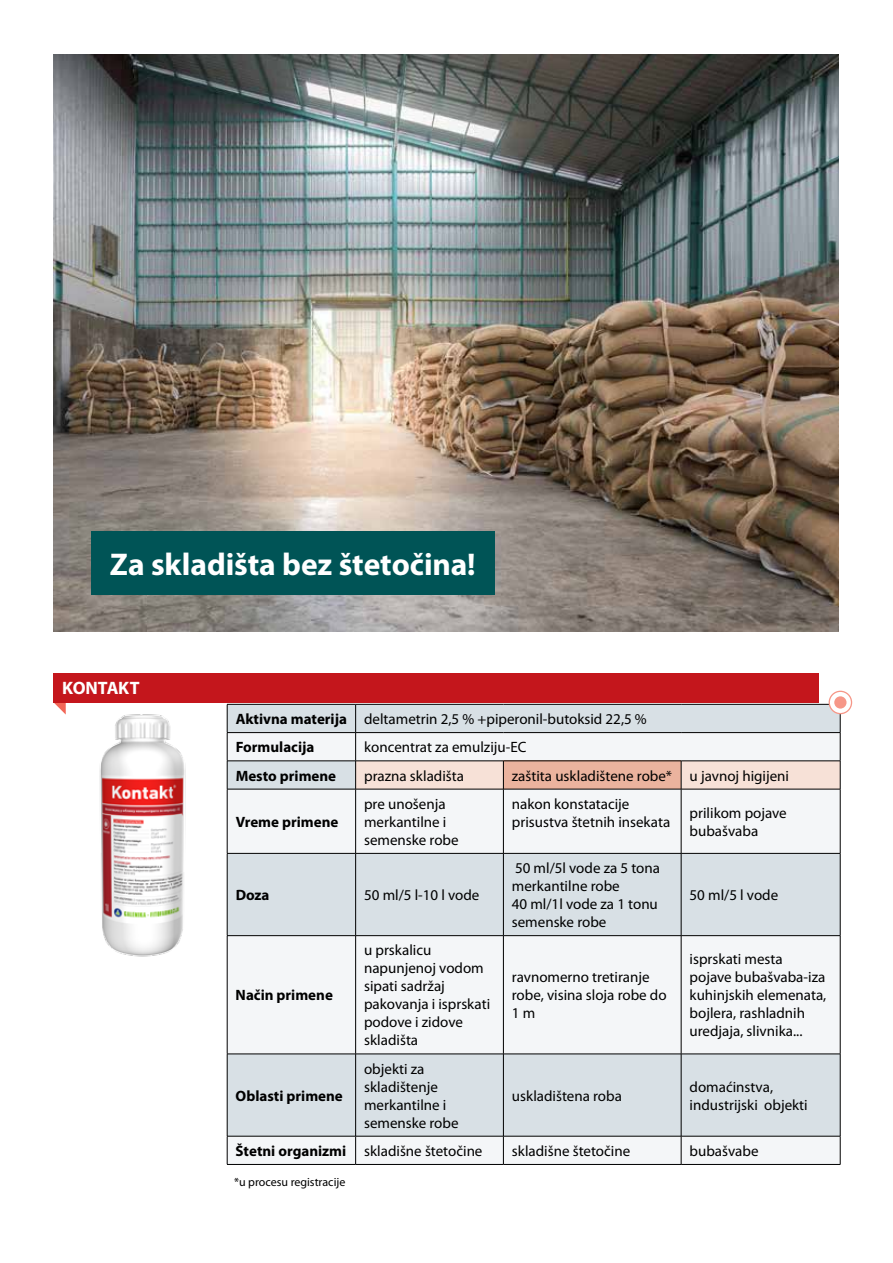
<style>
.page{position:relative;width:893px;height:1263px;background:#fff}
.page>*{position:absolute;margin:0;border:0;box-sizing:border-box;transform-origin:0 0}
.t1{font:700 31.5px "Myriad Pro";letter-spacing:-.005em;color:#fff}
.t2{font:700 18px "Myriad Pro";letter-spacing:-.01em;color:#fff}
.t3{font:15px/18px "Myriad Pro";color:#000}
.t4{font:700 15px "Myriad Pro";color:#000}
.t5{font:12px "Myriad Pro";color:#000}
.s1{font-weight:700}
</style>
<div class="page">
<img style="left:54px;top:54px;width:785px;height:577px">
<svg style="left:54px;top:702px;width:12px;height:12px"></svg>
<div style="left:54px;top:673px;width:765px;height:29px;background:#c4161c"></div>
<div style="left:91px;top:531px;width:404px;height:64px;background:#005456"></div>
<svg style="left:228px;top:733px;width:612px;height:431px;fill:#f4f6f8"></svg>
<hr style="left:227px;top:704px;width:129px;height:1px;background:#000">
<hr style="left:227px;top:732px;width:129px;height:1px;background:#000">
<hr style="left:227px;top:761px;width:129px;height:1px;background:#000">
<svg style="left:227px;top:704px;width:1px;height:85px"></svg>
<svg style="left:355px;top:704px;width:486px;height:85px"></svg>
<hr style="left:227px;top:789px;width:129px;height:1px;background:#000">
<hr style="left:227px;top:789px;width:1px;height:64px;background:#000">
<hr style="left:356px;top:789px;width:147px;height:1px;background:#000">
<hr style="left:355px;top:789px;width:1px;height:64px;background:#000">
<hr style="left:503px;top:789px;width:178px;height:1px;background:#000">
<hr style="left:503px;top:789px;width:1px;height:64px;background:#000">
<hr style="left:681px;top:789px;width:159px;height:1px;background:#000">
<hr style="left:681px;top:789px;width:1px;height:64px;background:#000">
<hr style="left:840px;top:789px;width:1px;height:64px;background:#000">
<hr style="left:227px;top:853px;width:129px;height:1px;background:#000">
<hr style="left:227px;top:853px;width:1px;height:82px;background:#000">
<hr style="left:356px;top:853px;width:147px;height:1px;background:#000">
<hr style="left:355px;top:853px;width:1px;height:82px;background:#000">
<hr style="left:503px;top:853px;width:178px;height:1px;background:#000">
<hr style="left:503px;top:853px;width:1px;height:82px;background:#000">
<hr style="left:681px;top:853px;width:159px;height:1px;background:#000">
<hr style="left:681px;top:853px;width:1px;height:82px;background:#000">
<hr style="left:840px;top:853px;width:1px;height:82px;background:#000">
<hr style="left:227px;top:935px;width:129px;height:1px;background:#000">
<hr style="left:227px;top:936px;width:1px;height:118px;background:#000">
<hr style="left:356px;top:935px;width:147px;height:1px;background:#000">
<hr style="left:355px;top:936px;width:1px;height:118px;background:#000">
<hr style="left:503px;top:935px;width:178px;height:1px;background:#000">
<hr style="left:503px;top:936px;width:1px;height:118px;background:#000">
<hr style="left:681px;top:935px;width:159px;height:1px;background:#000">
<hr style="left:681px;top:936px;width:1px;height:118px;background:#000">
<hr style="left:840px;top:936px;width:1px;height:118px;background:#000">
<hr style="left:227px;top:1054px;width:129px;height:1px;background:#000">
<hr style="left:227px;top:1054px;width:1px;height:82px;background:#000">
<hr style="left:356px;top:1054px;width:147px;height:1px;background:#000">
<hr style="left:355px;top:1054px;width:1px;height:82px;background:#000">
<hr style="left:503px;top:1054px;width:178px;height:1px;background:#000">
<hr style="left:503px;top:1054px;width:1px;height:82px;background:#000">
<hr style="left:681px;top:1054px;width:159px;height:1px;background:#000">
<hr style="left:681px;top:1054px;width:1px;height:82px;background:#000">
<hr style="left:840px;top:1054px;width:1px;height:82px;background:#000">
<hr style="left:227px;top:1136px;width:129px;height:1px;background:#000">
<svg style="left:227px;top:1136px;width:1px;height:28px"></svg>
<hr style="left:356px;top:1136px;width:147px;height:1px;background:#000">
<svg style="left:355px;top:1136px;width:1px;height:28px"></svg>
<hr style="left:503px;top:1136px;width:178px;height:1px;background:#000">
<svg style="left:503px;top:1136px;width:1px;height:28px"></svg>
<hr style="left:681px;top:1136px;width:159px;height:1px;background:#000">
<svg style="left:681px;top:1136px;width:1px;height:28px"></svg>
<svg style="left:840px;top:1136px;width:1px;height:28px"></svg>
<hr style="left:227px;top:1164px;width:129px;height:1px;background:#000">
<hr style="left:356px;top:1164px;width:147px;height:1px;background:#000">
<hr style="left:503px;top:1164px;width:178px;height:1px;background:#000">
<hr style="left:681px;top:1164px;width:159px;height:1px;background:#000">
<img style="left:99px;top:714px;width:87px;height:243px">
<svg style="left:829px;top:691px;width:22px;height:23px"></svg>
<div style="left:829px;top:691px;width:23px;height:23px;border:1px solid #f69788;border-radius:50%"></div>
<div style="left:834px;top:696px;width:12px;height:13px;background:#f69788;border-radius:50%"></div>
<h1 class="t1" style="left:110px;top:547px;width:367px">Za skladišta bez štetočina!</h1>
<p class="t2" style="left:62px;top:678px;width:79px">KONTAKT</p>
<p class="t3" style="left:236px;top:705px;width:413px;line-height:28.2px"><span class="s1">Aktivna materija</span> deltametrin 2,5 % +piperonil-butoksid 22,5 %<br><span class="s1">Formulacija</span></p>
<p class="t3" style="left:364px;top:739px;width:164px">koncentrat za emulziju-EC</p>
<p class="t4" style="left:236px;top:767px;width:102px">Mesto primene</p>
<p class="t3" style="left:364px;top:767px;width:101px">prazna skladišta</p>
<p class="t3" style="left:512px;top:767px;width:279px">zaštita uskladištene robe* u javnoj higijeni</p>
<p class="t4" style="left:236px;top:813px;width:104px">Vreme primene</p>
<p class="t3" style="left:364px;top:795px;width:96px">pre unošenja merkantilne i semenske robe</p>
<p class="t3" style="left:512px;top:795px;width:160px">nakon konstatacije prisustva štetnih insekata</p>
<p class="t3" style="left:690px;top:804px;width:99px">prilikom pojave bubašvaba</p>
<p class="t4" style="left:236px;top:887px;width:35px">Doza</p>
<p class="t3" style="left:364px;top:886px;width:117px">50 ml/5 l-10 l vode</p>
<p class="t4" style="left:236px;top:987px;width:99px">Način primene</p>
<p class="t4" style="left:236px;top:1087px;width:109px">Oblasti primene</p>
<p class="t3" style="left:364px;top:942px;width:128px">u prskalicu napunjenoj vodom sipati sadržaj pakovanja i isprskati podove i zidove skladišta</p>
<p class="t3" style="left:364px;top:1060px;width:96px">objekti za skladištenje merkantilne i semenske robe</p>
<p class="t3" style="left:512px;top:859px;width:150px">50 ml/5l vode za 5 tona merkantilne robe<br>40 ml/1l vode za 1 tonu semenske robe</p>
<p class="t3" style="left:512px;top:969px;width:156px">ravnomerno tretiranje robe, visina sloja robe do<br>1 m</p>
<p class="t3" style="left:690px;top:886px;width:90px">50 ml/5 l vode</p>
<p class="t3" style="left:690px;top:951px;width:138px">isprskati mesta pojave bubašvaba-iza kuhinjskih elemenata, bojlera, rashladnih uredjaja, slivnika...</p>
<p class="t3" style="left:512px;top:1087px;width:112px">uskladištena roba</p>
<p class="t3" style="left:690px;top:1078px;width:120px">domaćinstva, industrijski objekti</p>
<p class="t3" style="left:236px;top:1142px;width:248px"><span class="s1">Štetni organizmi</span> skladišne štetočine</p>
<p class="t3" style="left:512px;top:1142px;width:120px">skladišne štetočine</p>
<p class="t3" style="left:690px;top:1142px;width:70px">bubašvabe</p>
<p class="t5" style="left:234px;top:1175px;width:113px">*u procesu registracije</p>
</div>
